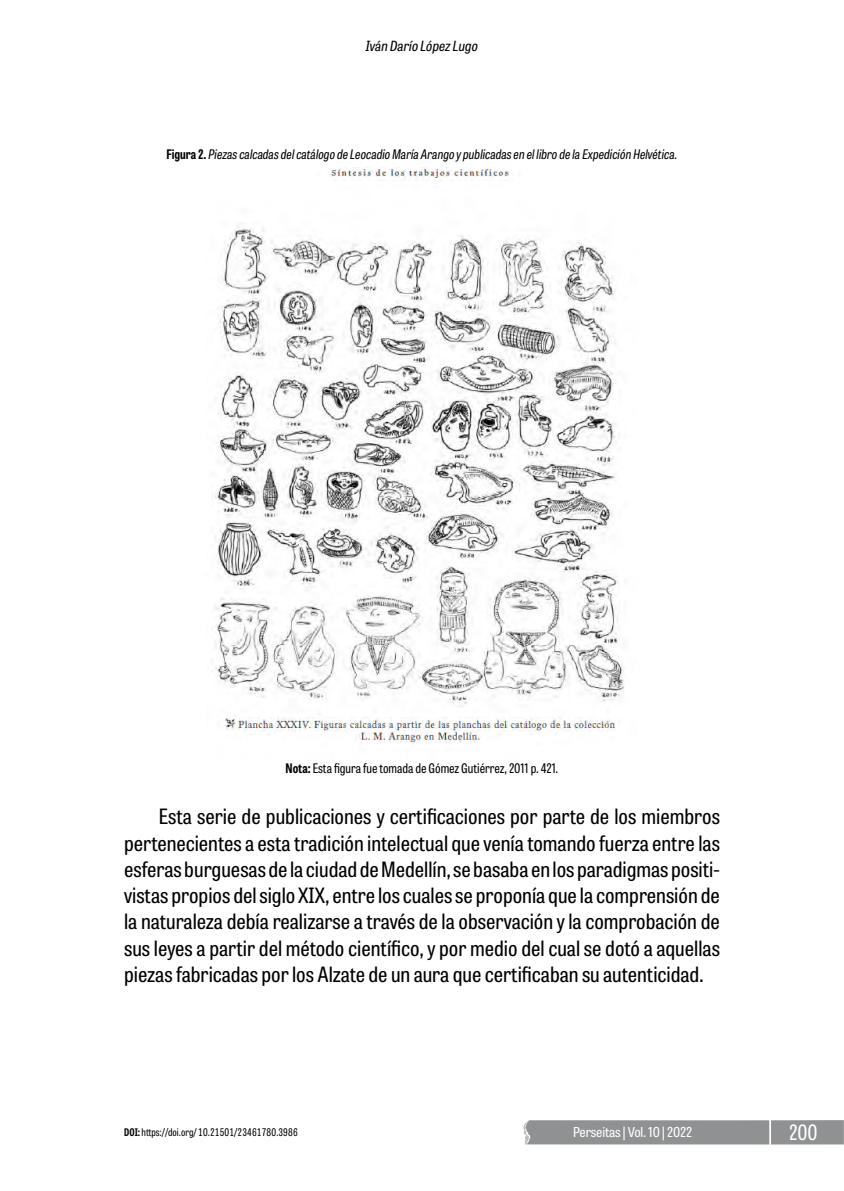
<style>
.page{position:relative;width:844px;height:1191px;background:#fff}
.page>*{position:absolute;margin:0;border:0;box-sizing:border-box;transform-origin:0 0}
.t1{font:21px/26.2px "Tablet Gothic Condensed";color:#000;text-align:justify;scale:1.07 1}
.t2{font:21px "Tablet Gothic Condensed";color:#fff}
.t3{font:italic 14px "Tablet Gothic Condensed";color:#000;scale:1.07 1}
.t4{font:13.65px "Tablet Gothic Condensed";letter-spacing:-.01em;color:#fff;scale:1.1 1}
.t5{font:italic 13.12px "Tablet Gothic Condensed";color:#000}
.t6{font:13.12px "Tablet Gothic Condensed";color:#000}
.t7{font:10.5px "Tablet Gothic Condensed";color:#000}
.s1{font-weight:700;font-style:normal}
.s2{font-weight:700}
</style>
<div class="page">
<div style="left:523px;top:1120px;width:320px;height:24px;background:#8f9193"></div>
<hr style="left:769px;top:1117px;width:1px;height:30px;background:#fff">
<img style="left:212px;top:168px;width:413px;height:576px">
<p class="t3" style="left:366px;top:36px;width:106px">Iván Darío López Lugo</p>
<p class="t5" style="left:166px;top:144px;width:512px"><span class="s1">Figura 2.</span> Piezas calcadas del catálogo de Leocadio María Arango y publicadas en el libro de la Expedición Helvética.</p>
<p class="t6" style="left:285px;top:759px;width:274px"><span class="s2">Nota:</span> Esta figura fue tomada de Gómez Gutiérrez, 2011 p. 421.</p>
<p class="t1" style="left:124px;top:802px;width:558px;text-indent:35px">Esta serie de publicaciones y certificaciones por parte de los miembros pertenecientes a esta tradición intelectual que venía tomando fuerza entre las esferas burguesas de la ciudad de Medellín, se basaba en los paradigmas positi&shy;vistas propios del siglo XIX, entre los cuales se proponía que la comprensión de la naturaleza debía realizarse a través de la observación y la comprobación de sus leyes a partir del método científico, y por medio del cual se dotó a aquellas piezas fabricadas por los Alzate de un aura que certificaban su autenticidad.</p>
<p class="t7" style="left:124px;top:1124px;width:175px"><span class="s2">DOI:</span> https://doi.org/ 10.21501/23461780.3986</p>
<p class="t4" style="left:573px;top:1122px;width:110px">Perseitas | Vol. 10 | 2022</p>
<p class="t2" style="left:788px;top:1117px;width:30px">200</p>
</div>
